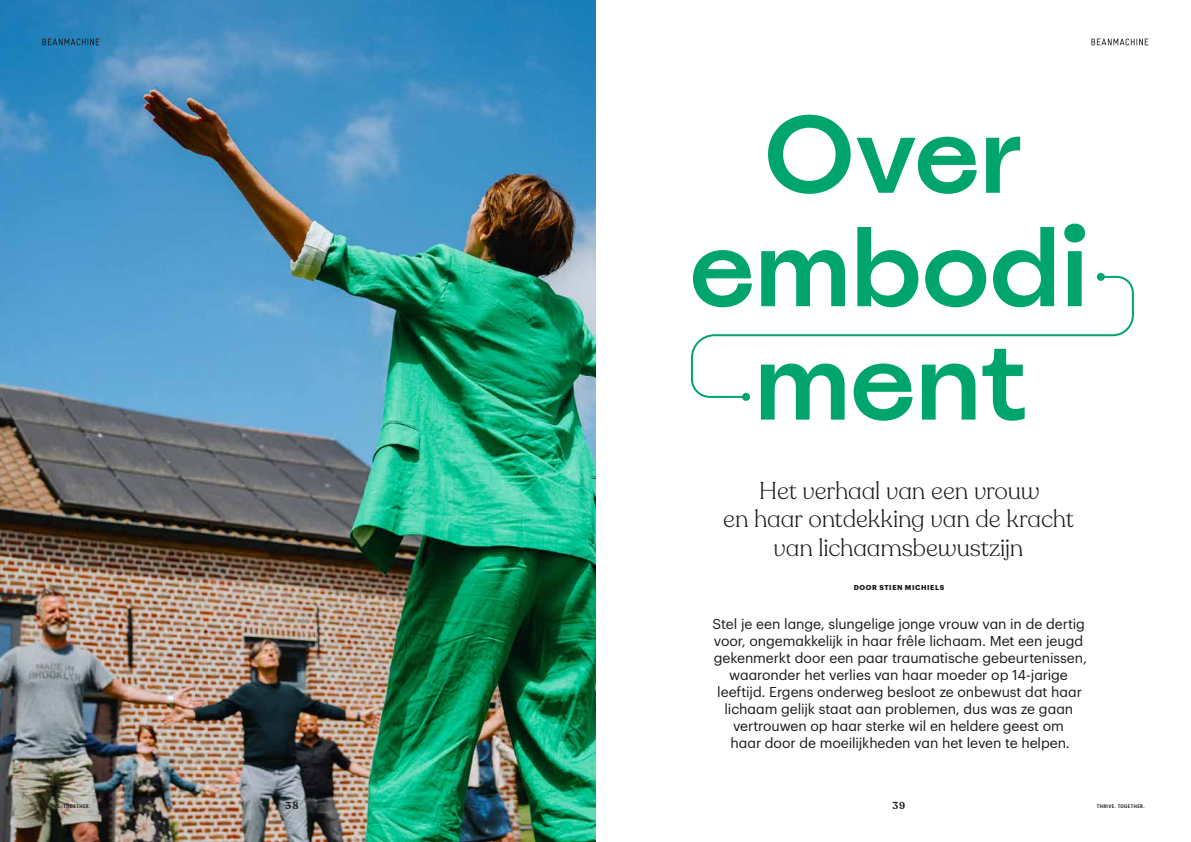
<style>
.page{position:relative;width:1191px;height:842px;background:#fff}
.page>*{position:absolute;margin:0;border:0;box-sizing:border-box;transform-origin:0 0}
.t1{font:500 110px/113.4px "Spoof Trial";letter-spacing:-.015em;color:#00a56c;text-align:center}
.t2{font:300 24px/28.3px "Recoleta";letter-spacing:-.01em;color:#1a171c;text-align:center}
.t3{font:14px/17px "Graphik";letter-spacing:-.005em;color:#1a171c;text-align:center}
.t4{font:600 10px "Recoleta";color:#1a171c}
.t5{font:700 7px "Graphik";letter-spacing:.085em;color:#1a171c}
.t6{font:600 5px "Graphik Compact";letter-spacing:.08em;color:#1a171c}
</style>
<div class="page">
<img style="left:0;top:0;width:595px;height:842px">
<svg style="left:690px;top:275px;width:444px;height:123px"></svg>
<div style="left:742px;top:393px;width:8px;height:8px;background:#00a56c;border-radius:50%"></div>
<div style="left:1096px;top:273px;width:8px;height:8px;background:#00a56c;border-radius:50%"></div>
<svg style="left:43px;top:39px;width:56px;height:6px"></svg>
<svg style="left:1091px;top:39px;width:57px;height:6px"></svg>
<h1 class="t1" style="left:688px;top:97px;width:403px">Over embodi ment</h1>
<h2 class="t2" style="left:723px;top:477px;width:352px">Het verhaal van een vrouw<br>en haar ontdekking van de kracht van lichaamsbewustzijn</h2>
<p class="t5" style="left:854px;top:582px;width:92px">DOOR STIEN MICHIELS</p>
<p class="t3" style="left:712px;top:615px;width:376px">Stel je een lange, slungelige jonge vrouw van in de dertig voor, ongemakkelijk in haar frêle lichaam. Met een jeugd gekenmerkt door een paar traumatische gebeurtenissen, waaronder het verlies van haar moeder op 14-jarige leeftijd. Ergens onderweg besloot ze onbewust dat haar lichaam gelijk staat aan problemen, dus was ze gaan vertrouwen op haar sterke wil en heldere geest om<br>haar door de moeilijkheden van het leven te helpen.</p>
<p class="t6" style="left:43px;top:802px;width:49px">THRIVE. TOGETHER.</p>
<p class="t4" style="left:286px;top:800px;width:14px">38</p>
<p class="t4" style="left:892px;top:800px;width:14px">39</p>
<p class="t6" style="left:1096px;top:802px;width:49px">THRIVE. TOGETHER.</p>
</div>
